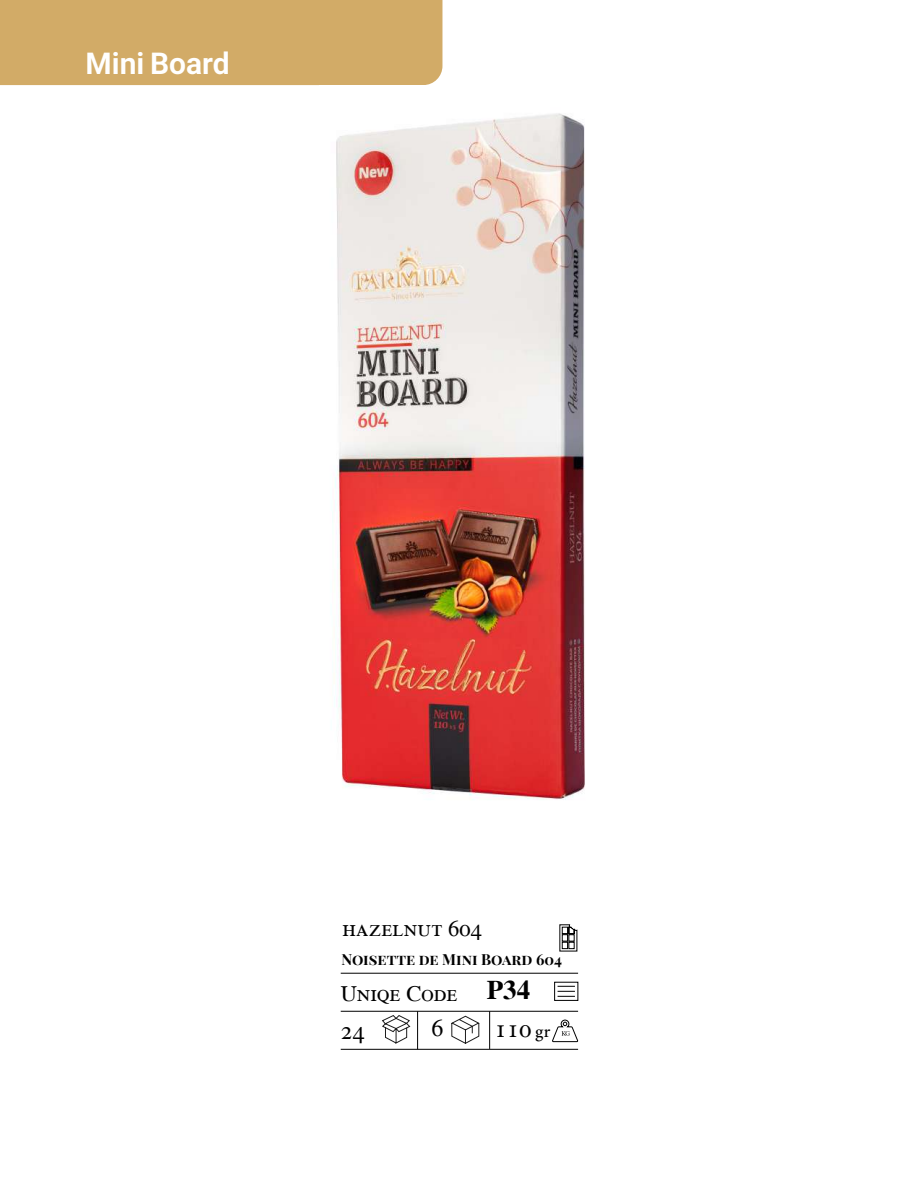
<style>
.page{position:relative;width:919px;height:1187px;background:#fff}
.page>*{position:absolute;margin:0;border:0;box-sizing:border-box;transform-origin:0 0}
.t1{font:700 30px "IRAN Yekan X";color:#fff}
.t2{font:700 27px "Times";color:#000}
.t3{font:24px "Times Roman SC&OSF";color:#000}
.t4{font:22.5px "Times Roman SC&OSF";color:#000}
.t5{font:700 15px "Playfair Display SC";color:#000}
.s1{font-family:"Adobe Arabic"}
</style>
<div class="page">
<div style="left:0;top:0;width:442px;height:85px;background:#d2ab67"></div>
<img style="left:332px;top:113px;width:253px;height:687px">
<svg style="left:552px;top:1019px;width:26px;height:23px"></svg>
<hr style="left:341px;top:1048px;width:237px;height:1px;background:#000">
<hr style="left:341px;top:972px;width:237px;height:1px;background:#000">
<hr style="left:341px;top:1010px;width:237px;height:1px;background:#000">
<hr style="left:489px;top:1011px;width:1px;height:37px;background:#000">
<hr style="left:417px;top:1011px;width:1px;height:38px;background:#000">
<svg style="left:559px;top:924px;width:18px;height:27px"></svg>
<svg style="left:382px;top:1015px;width:29px;height:29px"></svg>
<svg style="left:554px;top:981px;width:24px;height:20px"></svg>
<svg style="left:451px;top:1015px;width:29px;height:29px"></svg>
<h1 class="t1" style="left:85px;top:46px;width:146px">Mini Board</h1>
<h3 class="t4" style="left:342px;top:915px;width:141px">hazelnut 604</h3>
<p class="t5" style="left:341px;top:947px;width:222px">Noisette de Mini Board 604</p>
<h3 class="t4" style="left:341px;top:980px;width:118px">Uniqe Code</h3>
<h3 class="t3" style="left:431px;top:1013px;width:13px">6</h3>
<h3 class="t3" style="left:341px;top:1017px;width:25px">24</h3>
<h2 class="t2" style="left:486px;top:973px;width:45px">P34</h2>
<h3 class="t3" style="left:495px;top:1015px;width:57px">110 <span class="s1">gr</span></h3>
</div>
